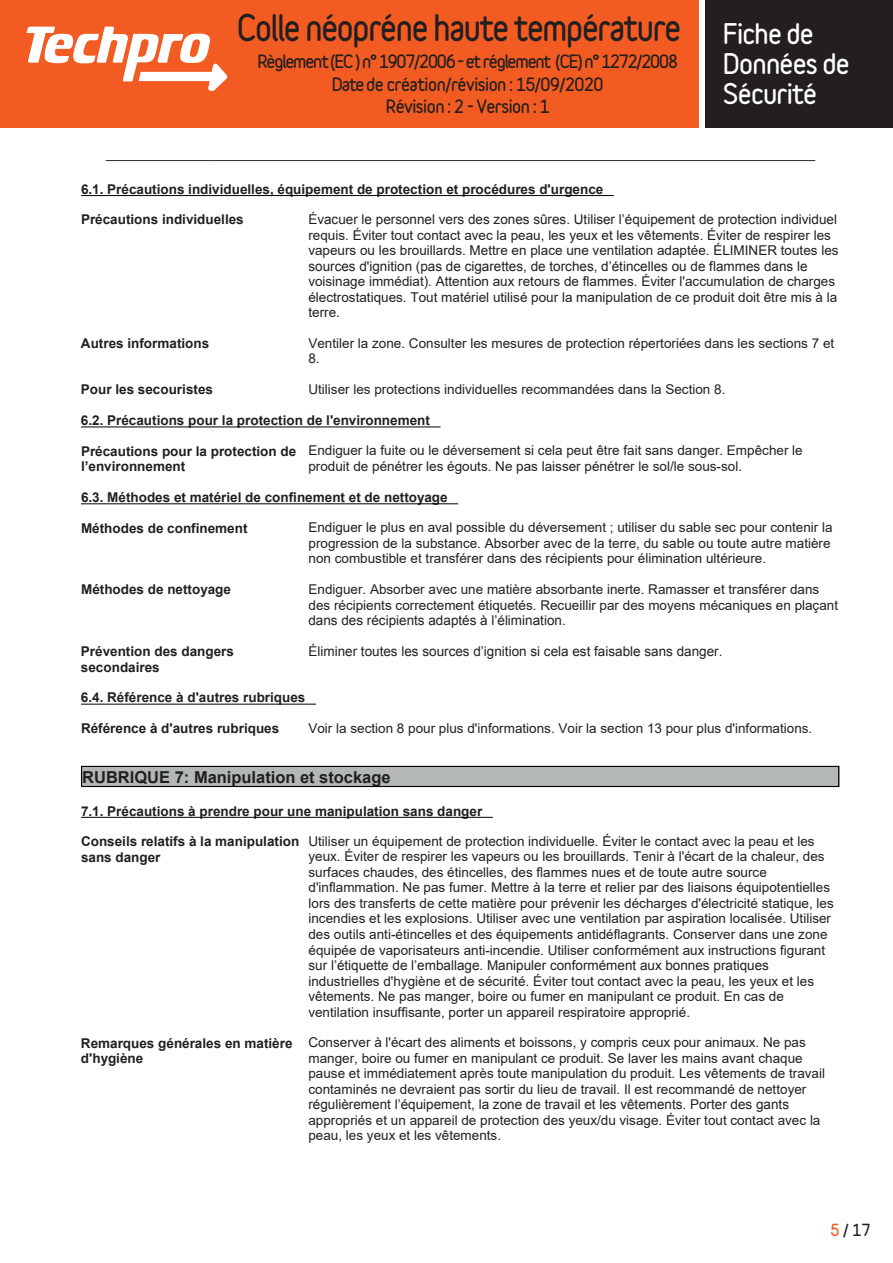
<style>
.page{position:relative;width:893px;height:1263px;background:#fff}
.page>*{position:absolute;margin:0;border:0;box-sizing:border-box;transform-origin:0 0}
.t1{font:900 33px "Variable";letter-spacing:-.04em;color:#231f20;scale:.93 1}
.t2{font:700 30px "Arial";color:#231f20}
.t3{font:900 25.5px/30px "Variable";letter-spacing:-.03em;color:#fff}
.t4{font:900 16.5px/22.5px "Variable";letter-spacing:-.07em;color:#231f20;text-align:center}
.t5{font:700 16.5px "Arial";color:#231f20}
.t6{font:15px "Arial";color:#231f20}
.t7{font:900 15px "Variable";color:#231f20}
.t8{font:13.5px/15.5px "Arial";color:#231f20}
.t9{font:700 13.5px/15.5px "Arial";color:#231f20}
.t10{font:13.5px "Arial";color:#231f20}
.t11{font:700 13.5px "Arial";color:#231f20}
.s1{color:#f25b21}
</style>
<div class="page">
<div style="left:0;top:0;width:723px;height:128px;background:#f25b21"></div>
<svg style="left:27px;top:27px;width:200px;height:64px"></svg>
<div style="left:702px;top:0;width:191px;height:128px;background:#231f20"></div>
<div style="left:699px;top:0;width:6px;height:128px;background:#fff"></div>
<hr style="left:81px;top:195px;width:533px;height:1px;background:#000001">
<hr style="left:81px;top:427px;width:360px;height:1px;background:#000001">
<hr style="left:81px;top:503px;width:377px;height:1px;background:#000001">
<hr style="left:81px;top:704px;width:235px;height:1px;background:#000001">
<div style="left:81px;top:766px;width:758px;height:20px;background:#b4b7b7"></div>
<hr style="left:81px;top:817px;width:412px;height:1px;background:#000001">
<hr style="left:81px;top:766px;width:758px;height:1px;background:#000001">
<hr style="left:81px;top:786px;width:758px;height:1px;background:#000001">
<svg style="left:81px;top:767px;width:1px;height:19px"></svg>
<svg style="left:838px;top:767px;width:1px;height:19px"></svg>
<h1 class="t1" style="left:237px;top:6px;width:479px">Colle néopréne haute température</h1>
<p class="t4" style="left:257px;top:50px;width:422px">Règlement (EC ) n° 1907/2006 - et réglement (CE) n° 1272/2008<br>Date de création/révision : 15/09/2020<br>Révision : 2 - Version : 1</p>
<h3 class="t3" style="left:723px;top:19px;width:128px">Fiche de<br>Données de<br>Sécurité</h3>
<h2 class="t2" style="left:189px;top:29px;width:537px">FICHES DE DONNEES DE SECURITE</h2>
<p class="t6" style="left:106px;top:143px;width:710px">_____________________________________________________________________________________</p>
<p class="t9" style="left:81px;top:181px;width:524px">6.1. Précautions individuelles, équipement de protection et procédures d'urgence</p>
<p class="t9" style="left:81px;top:212px;width:164px">Précautions individuelles</p>
<p class="t10" style="left:308px;top:210px;width:530px">Évacuer le personnel vers des zones sûres. Utiliser l’équipement de protection individuel</p>
<p class="t8" style="left:308px;top:227px;width:532px">requis. Éviter tout contact avec la peau, les yeux et les vêtements. Éviter de respirer les vapeurs ou les brouillards. Mettre en place une ventilation adaptée. ÉLIMINER toutes les</p>
<p class="t10" style="left:308px;top:257px;width:501px">sources d'ignition (pas de cigarettes, de torches, d’étincelles ou de flammes dans le</p>
<p class="t8" style="left:308px;top:274px;width:530px">voisinage immédiat). Attention aux retours de flammes. Éviter l'accumulation de charges électrostatiques. Tout matériel utilisé pour la manipulation de ce produit doit être mis à la terre.</p>
<p class="t9" style="left:81px;top:336px;width:130px">Autres informations</p>
<p class="t8" style="left:308px;top:335px;width:527px">Ventiler la zone. Consulter les mesures de protection répertoriées dans les sections 7 et<br>8.</p>
<p class="t9" style="left:81px;top:382px;width:134px">Pour les secouristes</p>
<p class="t8" style="left:308px;top:381px;width:418px">Utiliser les protections individuelles recommandées dans la Section 8.</p>
<p class="t9" style="left:81px;top:413px;width:351px">6.2. Précautions pour la protection de l'environnement</p>
<p class="t9" style="left:81px;top:443px;width:217px">Précautions pour la protection de</p>
<p class="t11" style="left:81px;top:457px;width:106px">l’environnement</p>
<p class="t8" style="left:308px;top:443px;width:496px">Endiguer la fuite ou le déversement si cela peut être fait sans danger. Empêcher le produit de pénétrer les égouts. Ne pas laisser pénétrer le sol/le sous-sol.</p>
<p class="t9" style="left:81px;top:490px;width:368px">6.3. Méthodes et matériel de confinement et de nettoyage</p>
<p class="t9" style="left:81px;top:520px;width:168px">Méthodes de confinement</p>
<p class="t8" style="left:308px;top:520px;width:526px">Endiguer le plus en aval possible du déversement ; utiliser du sable sec pour contenir la progression de la substance. Absorber avec de la terre, du sable ou toute autre matière non combustible et transférer dans des récipients pour élimination ultérieure.</p>
<p class="t9" style="left:81px;top:582px;width:151px">Méthodes de nettoyage</p>
<p class="t8" style="left:309px;top:581px;width:531px">Endiguer. Absorber avec une matière absorbante inerte. Ramasser et transférer dans des récipients correctement étiquetés. Recueillir par des moyens mécaniques en plaçant</p>
<p class="t10" style="left:308px;top:611px;width:259px">dans des récipients adaptés à l’élimination.</p>
<p class="t9" style="left:81px;top:644px;width:155px">Prévention des dangers secondaires</p>
<p class="t10" style="left:308px;top:642px;width:416px">Éliminer toutes les sources d’ignition si cela est faisable sans danger.</p>
<p class="t9" style="left:81px;top:690px;width:226px">6.4. Référence à d'autres rubriques</p>
<p class="t9" style="left:81px;top:721px;width:200px">Référence à d'autres rubriques</p>
<p class="t8" style="left:308px;top:720px;width:505px">Voir la section 8 pour plus d'informations. Voir la section 13 pour plus d'informations.</p>
<p class="t5" style="left:82px;top:765px;width:310px">RUBRIQUE 7: Manipulation et stockage</p>
<p class="t9" style="left:81px;top:803px;width:403px">7.1. Précautions à prendre pour une manipulation sans danger</p>
<p class="t9" style="left:81px;top:834px;width:220px">Conseils relatifs à la manipulation sans danger</p>
<p class="t8" style="left:308px;top:833px;width:527px">Utiliser un équipement de protection individuelle. Éviter le contact avec la peau et les yeux. Éviter de respirer les vapeurs ou les brouillards. Tenir à l'écart de la chaleur, des surfaces chaudes, des étincelles, des flammes nues et de toute autre source d'inflammation. Ne pas fumer. Mettre à la terre et relier par des liaisons équipotentielles lors des transferts de cette matière pour prévenir les décharges d'électricité statique, les incendies et les explosions. Utiliser avec une ventilation par aspiration localisée. Utiliser des outils anti-étincelles et des équipements antidéflagrants. Conserver dans une zone équipée de vaporisateurs anti-incendie. Utiliser conformément aux instructions figurant</p>
<p class="t10" style="left:308px;top:956px;width:462px">sur l’étiquette de l’emballage. Manipuler conformément aux bonnes pratiques</p>
<p class="t8" style="left:308px;top:973px;width:507px">industrielles d'hygiène et de sécurité. Éviter tout contact avec la peau, les yeux et les vêtements. Ne pas manger, boire ou fumer en manipulant ce produit. En cas de ventilation insuffisante, porter un appareil respiratoire approprié.</p>
<p class="t9" style="left:81px;top:1035px;width:213px">Remarques générales en matière d'hygiène</p>
<p class="t8" style="left:308px;top:1035px;width:518px">Conserver à l'écart des aliments et boissons, y compris ceux pour animaux. Ne pas manger, boire ou fumer en manipulant ce produit. Se laver les mains avant chaque pause et immédiatement après toute manipulation du produit. Les vêtements de travail contaminés ne devraient pas sortir du lieu de travail. Il est recommandé de nettoyer</p>
<p class="t10" style="left:308px;top:1095px;width:482px">régulièrement l’équipement, la zone de travail et les vêtements. Porter des gants</p>
<p class="t8" style="left:308px;top:1112px;width:514px">appropriés et un appareil de protection des yeux/du visage. Éviter tout contact avec la peau, les yeux et les vêtements.</p>
<p class="t7" style="left:830px;top:1220px;width:41px"><span class="s1">5</span> / 17</p>
</div>
